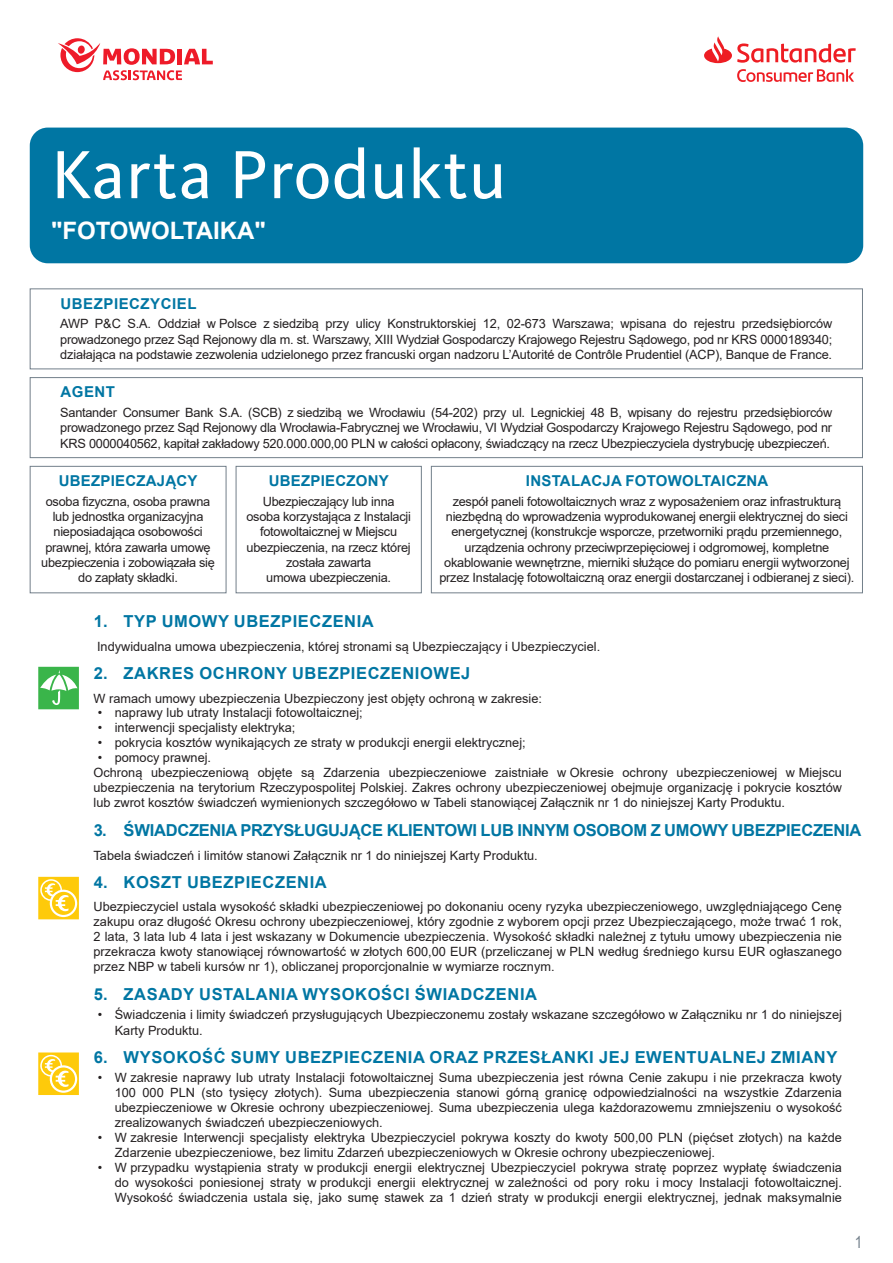
<style>
.page{position:relative;width:893px;height:1263px;background:#fff}
.page>*{position:absolute;margin:0;border:0;box-sizing:border-box;transform-origin:0 0}
.t1{font:70.5px "Kievit Pro";letter-spacing:.01em;color:#fff}
.t2{font:700 24px "Arial";color:#fff}
.t3{font:700 16.5px "Arial";letter-spacing:.035em;color:#0076a3}
.t4{font:700 16.5px "Arial";letter-spacing:-.015em;color:#0076a3}
.t5{font:16.5px "Arial Narrow";color:#727f8a}
.t6{font:700 15px "Arial";letter-spacing:.015em;color:#0076a3}
.t7{font:700 15px "Arial";letter-spacing:.035em;color:#0076a3}
.t8{font:12.75px/15px "Arial";color:#231f20;text-align:justify}
.t9{font:12.75px/15.3px "Arial";letter-spacing:-.02em;color:#231f20;text-align:center}
</style>
<div class="page">
<svg style="left:704px;top:36px;width:152px;height:27px"></svg>
<svg style="left:737px;top:69px;width:117px;height:13px"></svg>
<svg style="left:58px;top:38px;width:155px;height:42px"></svg>
<div style="left:30px;top:128px;width:833px;height:135px;background:#0076a3;border-radius:18px"></div>
<svg style="left:38px;top:667px;width:41px;height:42px"></svg>
<div style="left:30px;top:466px;width:196px;height:127px;border:1px solid #727f8a"></div>
<div style="left:236px;top:466px;width:186px;height:127px;border:1px solid #727f8a"></div>
<div style="left:431px;top:466px;width:432px;height:127px;border:1px solid #727f8a"></div>
<div style="left:30px;top:288px;width:833px;height:81px;border:1px solid #727f8a"></div>
<div style="left:30px;top:377px;width:833px;height:81px;border:1px solid #727f8a"></div>
<svg style="left:38px;top:877px;width:41px;height:42px;background:#fed644"></svg>
<svg style="left:38px;top:1052px;width:41px;height:43px;background:#fed645"></svg>
<p class="t1" style="left:51px;top:132px;width:457px">Karta Produktu</p>
<p class="t2" style="left:51px;top:214px;width:216px">"FOTOWOLTAIKA"</p>
<p class="t7" style="left:61px;top:293px;width:138px">UBEZPIECZYCIEL</p>
<p class="t8" style="left:60px;top:316px;width:773px">AWP P&amp;C S.A. Oddział w Polsce z siedzibą przy ulicy Konstruktorskiej 12, 02-673 Warszawa; wpisana do rejestru przedsiębiorców prowadzonego przez Sąd Rejonowy dla m. st. Warszawy, XIII Wydział Gospodarczy Krajowego Rejestru Sądowego, pod nr KRS 0000189340; działająca na podstawie zezwolenia udzielonego przez francuski organ nadzoru L’Autorité de Contrôle Prudentiel (ACP), Banque de France.</p>
<p class="t6" style="left:61px;top:382px;width:56px">AGENT</p>
<p class="t8" style="left:60px;top:405px;width:773px">Santander Consumer Bank S.A. (SCB) z siedzibą we Wrocławiu (54-202) przy ul. Legnickiej 48 B, wpisany do rejestru przedsiębiorców prowadzonego przez Sąd Rejonowy dla Wrocławia-Fabrycznej we Wrocławiu, VI Wydział Gospodarczy Krajowego Rejestru Sądowego, pod nr KRS 0000040562, kapitał zakładowy 520.000.000,00 PLN w całości opłacony, świadczący na rzecz Ubezpieczyciela dystrybucję ubezpieczeń.</p>
<p class="t6" style="left:59px;top:470px;width:140px">UBEZPIECZAJĄCY</p>
<p class="t9" style="left:41px;top:493px;width:175px">osoba fizyczna, osoba prawna lub jednostka organizacyjna nieposiadająca osobowości prawnej, która zawarła umowę ubezpieczenia i zobowiązała się do zapłaty składki.</p>
<p class="t6" style="left:269px;top:470px;width:121px">UBEZPIECZONY</p>
<p class="t9" style="left:246px;top:493px;width:166px">Ubezpieczający lub inna osoba korzystająca z Instalacji fotowoltaicznej w Miejscu ubezpieczenia, na rzecz której została zawarta<br>umowa ubezpieczenia.</p>
<p class="t6" style="left:526px;top:470px;width:244px">INSTALACJA FOTOWOLTAICZNA</p>
<p class="t9" style="left:439px;top:493px;width:416px">zespół paneli fotowoltaicznych wraz z wyposażeniem oraz infrastrukturą niezbędną do wprowadzenia wyprodukowanej energii elektrycznej do sieci energetycznej (konstrukcje wsporcze, przetworniki prądu przemiennego, urządzenia ochrony przeciwprzepięciowej i odgromowej, kompletne okablowanie wewnętrzne, mierniki służące do pomiaru energii wytworzonej przez Instalację fotowoltaiczną oraz energii dostarczanej i odbieranej z sieci).</p>
<p class="t3" style="left:94px;top:609px;width:281px">1. TYP UMOWY UBEZPIECZENIA</p>
<p class="t8" style="left:97px;top:639px;width:505px">Indywidualna umowa ubezpieczenia, której stronami są Ubezpieczający i Ubezpieczyciel.</p>
<p class="t3" style="left:94px;top:661px;width:378px">2. ZAKRES OCHRONY UBEZPIECZENIOWEJ</p>
<p class="t8" style="left:94px;top:690px;width:450px">W ramach umowy ubezpieczenia Ubezpieczony jest objęty ochroną w zakresie:</p>
<p class="t8" style="left:98px;top:705px;width:267px">• naprawy lub utraty Instalacji fotowoltaicznej;</p>
<p class="t8" style="left:98px;top:720px;width:199px">• interwencji specjalisty elektryka;</p>
<p class="t8" style="left:98px;top:735px;width:429px">• pokrycia kosztów wynikających ze straty w produkcji energii elektrycznej;</p>
<p class="t8" style="left:94px;top:750px;width:750px;text-align:left;text-indent:4px">• pomocy prawnej.<br>Ochroną ubezpieczeniową objęte są Zdarzenia ubezpieczeniowe zaistniałe w Okresie ochrony ubezpieczeniowej w Miejscu ubezpieczenia na terytorium Rzeczypospolitej Polskiej. Zakres ochrony ubezpieczeniowej obejmuje organizację i pokrycie kosztów lub zwrot kosztów świadczeń wymienionych szczegółowo w Tabeli stanowiącej Załącznik nr 1 do niniejszej Karty Produktu.</p>
<p class="t4" style="left:94px;top:818px;width:769px">3. ŚWIADCZENIA PRZYSŁUGUJĄCE KLIENTOWI LUB INNYM OSOBOM Z UMOWY UBEZPIECZENIA</p>
<p class="t8" style="left:94px;top:847px;width:446px">Tabela świadczeń i limitów stanowi Załącznik nr 1 do niniejszej Karty Produktu.</p>
<p class="t3" style="left:94px;top:870px;width:235px">4. KOSZT UBEZPIECZENIA</p>
<p class="t8" style="left:94px;top:899px;width:750px">Ubezpieczyciel ustala wysokość składki ubezpieczeniowej po dokonaniu oceny ryzyka ubezpieczeniowego, uwzględniającego Cenę zakupu oraz długość Okresu ochrony ubezpieczeniowej, który zgodnie z wyborem opcji przez Ubezpieczającego, może trwać 1 rok, 2 lata, 3 lata lub 4 lata i jest wskazany w Dokumencie ubezpieczenia. Wysokość składki należnej z tytułu umowy ubezpieczenia nie przekracza kwoty stanowiącej równowartość w złotych 600,00 EUR (przeliczanej w PLN według średniego kursu EUR ogłaszanego przez NBP w tabeli kursów nr 1), obliczanej proporcjonalnie w wymiarze rocznym.</p>
<p class="t3" style="left:94px;top:982px;width:445px">5. ZASADY USTALANIA WYSOKOŚCI ŚWIADCZENIA</p>
<p class="t8" style="left:115px;top:1007px;width:729px;text-indent:-17px">• Świadczenia i limity świadczeń przysługujących Ubezpieczonemu zostały wskazane szczegółowo w Załączniku nr 1 do niniejszej<br>Karty Produktu.</p>
<p class="t3" style="left:94px;top:1045px;width:745px">6. WYSOKOŚĆ SUMY UBEZPIECZENIA ORAZ PRZESŁANKI JEJ EWENTUALNEJ ZMIANY</p>
<p class="t8" style="left:115px;top:1070px;width:729px;text-indent:-17px">• W zakresie naprawy lub utraty Instalacji fotowoltaicznej Suma ubezpieczenia jest równa Cenie zakupu i nie przekracza kwoty 100 000 PLN (sto tysięcy złotych). Suma ubezpieczenia stanowi górną granicę odpowiedzialności na wszystkie Zdarzenia ubezpieczeniowe w Okresie ochrony ubezpieczeniowej. Suma ubezpieczenia ulega każdorazowemu zmniejszeniu o wysokość zrealizowanych świadczeń ubezpieczeniowych.</p>
<p class="t8" style="left:115px;top:1130px;width:729px;text-indent:-17px">• W zakresie Interwencji specjalisty elektryka Ubezpieczyciel pokrywa koszty do kwoty 500,00 PLN (pięćset złotych) na każde<br>Zdarzenie ubezpieczeniowe, bez limitu Zdarzeń ubezpieczeniowych w Okresie ochrony ubezpieczeniowej.</p>
<p class="t8" style="left:115px;top:1160px;width:729px;text-indent:-17px">• W przypadku wystąpienia straty w produkcji energii elektrycznej Ubezpieczyciel pokrywa stratę poprzez wypłatę świadczenia do wysokości poniesionej straty w produkcji energii elektrycznej w zależności od pory roku i mocy Instalacji fotowoltaicznej.<br>Wysokość świadczenia ustala się, jako sumę stawek za 1 dzień straty w produkcji energii elektrycznej, jednak maksymalnie</p>
<p class="t5" style="left:855px;top:1230px;width:9px">1</p>
</div>
